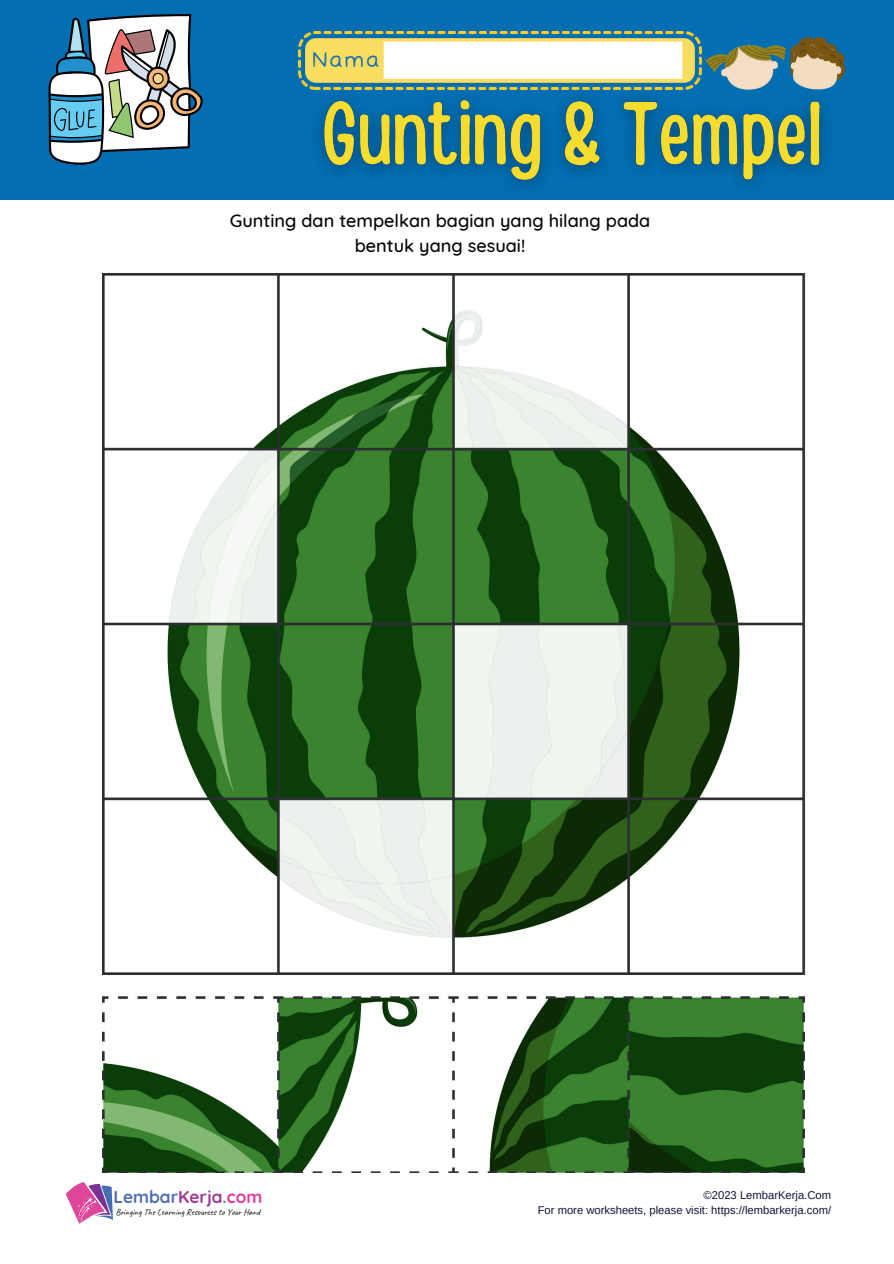
<style>
.page{position:relative;width:894px;height:1264px;background:#fff}
.page>*{position:absolute;margin:0;border:0;box-sizing:border-box;transform-origin:0 0}
.t1{font:21.15px "Irene Florentina";color:#166fb0}
.t2{font:500 18px/24.8px "Quicksand";color:#080704;text-align:center}
.t3{font:700 17.25px "Quicksand";color:#506cb4}
.t4{font:11.25px/14.7px "Arimo";color:#0f1539;text-align:right}
.t5{font:9px "Caveat";color:#080704}
.s1{color:#9f3995}
.s2{color:#817f7d}
.s3{color:#e43996}
</style>
<div class="page">
<div style="left:0;top:0;width:893px;height:200px;background:#036eb1"></div>
<svg style="left:48px;top:14px;width:155px;height:151px"></svg>
<img style="left:299px;top:31px;width:545px;height:48px">
<div style="left:311px;top:43px;width:69px;height:35px;background:#fade61;border-radius:6px"></div>
<svg style="left:66px;top:1182px;width:47px;height:41px"></svg>
<img style="left:102px;top:273px;width:704px;height:701px">
<img style="left:300px;top:78px;width:541px;height:110px">
<img style="left:103px;top:996px;width:701px;height:176px">
<h1 class="t1" style="left:311px;top:46px;width:70px">Nama</h1>
<h2 class="t2" style="left:230px;top:206px;width:422px">Gunting dan tempelkan bagian yang hilang pada bentuk yang sesuai!</h2>
<h3 class="t3" style="left:113px;top:1182px;width:150px">Lembar<span class="s1">Kerja</span><span class="s2">.</span><span class="s3">com</span></h3>
<p class="t5" style="left:116px;top:1206px;width:146px">Bringing The Learning Resources to Your Hand</p>
<p class="t4" style="left:537px;top:1187px;width:295px">©2023 LembarKerja.Com<br>For more worksheets, please visit: https://lembarkerja.com/</p>
</div>
